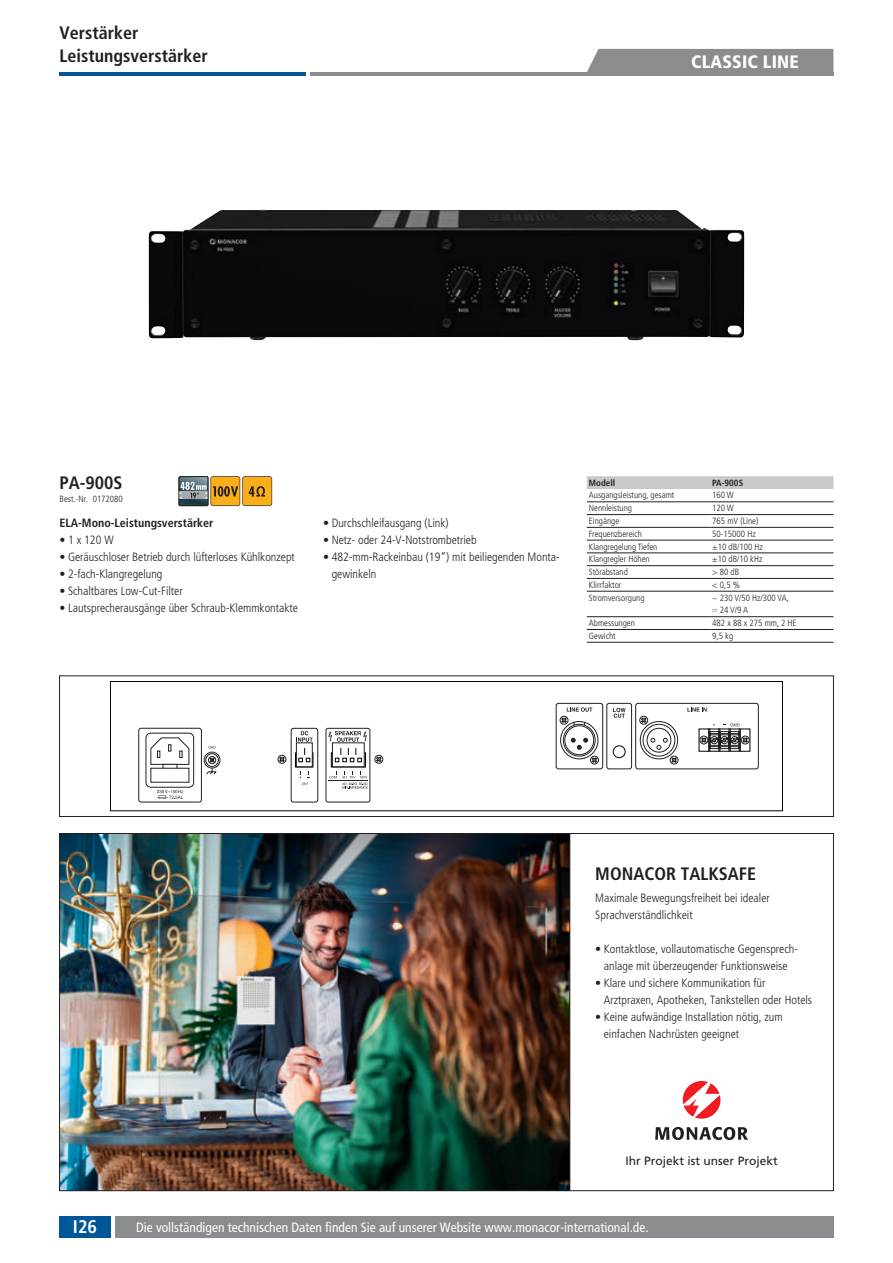
<style>
.page{position:relative;width:893px;height:1263px;background:#fff}
.page>*{position:absolute;margin:0;border:0;box-sizing:border-box;transform-origin:0 0}
.t1{font:700 condensed 18.3px "Frutiger LT Pro";color:#fff}
.t2{font:700 condensed 18px/22.5px "Frutiger LT Pro";color:#231f20}
.t3{font:900 condensed 18px "Frutiger LT Pro";letter-spacing:.01em;color:#fff}
.t4{font:condensed 13.5px "Frutiger LT Pro";color:#fff}
.t5{font:300 condensed 12px/17px "Frutiger LT Pro";color:#231f20}
.t6{font:700 condensed 12px "Frutiger LT Pro";color:#231f20}
.t7{font:12px "Frutiger LT Pro";color:#231f20}
.t8{font:300 condensed 9px/12.8px "Frutiger LT Pro";color:#231f20}
.t9{font:700 condensed 9px "Frutiger LT Pro";color:#231f20}
.s1{font-family:"Free Mono";font-weight:400;font-stretch:normal}
</style>
<div class="page">
<hr style="left:60px;top:72px;width:246px;height:3px;background:#015698">
<div style="left:60px;top:1216px;width:51px;height:21px;background:#015698"></div>
<div style="left:115px;top:1216px;width:718px;height:21px;background:#8a8c8f"></div>
<hr style="left:310px;top:72px;width:523px;height:3px;background:#8a8c8f">
<svg style="left:179px;top:476px;width:93px;height:30px"></svg>
<svg style="left:587px;top:476px;width:246px;height:13px"></svg>
<hr style="left:587px;top:501px;width:123px;height:1px;background:#231f20">
<hr style="left:710px;top:501px;width:123px;height:1px;background:#231f20">
<hr style="left:587px;top:514px;width:123px;height:1px;background:#231f20">
<hr style="left:710px;top:514px;width:123px;height:1px;background:#231f20">
<hr style="left:587px;top:527px;width:123px;height:1px;background:#231f20">
<hr style="left:710px;top:527px;width:123px;height:1px;background:#231f20">
<hr style="left:587px;top:540px;width:123px;height:1px;background:#231f20">
<hr style="left:710px;top:540px;width:123px;height:1px;background:#231f20">
<hr style="left:587px;top:553px;width:123px;height:1px;background:#231f20">
<hr style="left:710px;top:553px;width:123px;height:1px;background:#231f20">
<hr style="left:587px;top:565px;width:123px;height:1px;background:#231f20">
<hr style="left:710px;top:565px;width:123px;height:1px;background:#231f20">
<hr style="left:587px;top:578px;width:123px;height:1px;background:#231f20">
<hr style="left:710px;top:578px;width:123px;height:1px;background:#231f20">
<hr style="left:587px;top:591px;width:123px;height:1px;background:#231f20">
<hr style="left:710px;top:591px;width:123px;height:1px;background:#231f20">
<hr style="left:587px;top:616px;width:123px;height:1px;background:#231f20">
<hr style="left:710px;top:616px;width:123px;height:1px;background:#231f20">
<hr style="left:587px;top:629px;width:123px;height:1px;background:#231f20">
<hr style="left:587px;top:642px;width:123px;height:1px;background:#231f20">
<hr style="left:710px;top:629px;width:123px;height:1px;background:#231f20">
<hr style="left:710px;top:642px;width:123px;height:1px;background:#231f20">
<img style="left:149px;top:210px;width:595px;height:130px">
<div style="left:110px;top:681px;width:673px;height:130px;border:1px solid #000001"></div>
<div style="left:295px;top:753px;width:18px;height:14px;border:1px solid #000001"></div>
<div style="left:331px;top:753px;width:35px;height:14px;border:1px solid #000001"></div>
<svg style="left:296px;top:731px;width:17px;height:11px"></svg>
<div style="left:291px;top:728px;width:27px;height:74px;border:1px solid #231f20;border-radius:2px"></div>
<div style="left:326px;top:728px;width:44px;height:74px;border:1px solid #231f20;border-radius:2px"></div>
<div style="left:138px;top:728px;width:64px;height:74px;border:1px solid #231f20;border-radius:3px"></div>
<svg style="left:157px;top:790px;width:26px;height:9px"></svg>
<svg style="left:329px;top:771px;width:39px;height:18px"></svg>
<svg style="left:299px;top:771px;width:10px;height:14px"></svg>
<svg style="left:208px;top:746px;width:8px;height:2px"></svg>
<svg style="left:328px;top:731px;width:39px;height:11px"></svg>
<div style="left:204px;top:752px;width:16px;height:16px;border:1px solid #231f20;border-radius:50%"></div>
<div style="left:206px;top:753px;width:13px;height:14px;border:1px solid #231f20;border-radius:50%"></div>
<svg style="left:205px;top:756px;width:12px;height:19px"></svg>
<div style="left:146px;top:733px;width:48px;height:54px;border:1px solid #231f20;border-radius:5px"></div>
<svg style="left:150px;top:737px;width:39px;height:46px"></svg>
<div style="left:332px;top:742px;width:32px;height:25px;border:1px solid #231f20"></div>
<div style="left:296px;top:742px;width:17px;height:25px;border:1px solid #231f20"></div>
<svg style="left:277px;top:748px;width:106px;height:16px"></svg>
<svg style="left:555px;top:702px;width:204px;height:68px"></svg>
<div style="left:59px;top:676px;width:775px;height:141px;border:1px solid #231f20"></div>
<div style="left:587px;top:49px;width:246px;height:23px;background:#8a8c8f"></div>
<img style="left:61px;top:835px;width:509px;height:354px">
<hr style="left:570px;top:833px;width:1px;height:358px;background:#231f20">
<svg style="left:683px;top:1081px;width:37px;height:38px"></svg>
<svg style="left:655px;top:1127px;width:93px;height:13px"></svg>
<h2 class="t2" style="left:60px;top:22px;width:150px">Verstärker<br>Leistungsverstärker</h2>
<h2 class="t3" style="left:691px;top:51px;width:109px">CLASSIC LINE</h2>
<h2 class="t2" style="left:60px;top:471px;width:65px">PA-900S</h2>
<p class="t8" style="left:60px;top:492px;width:65px">Best.-Nr. 0172080</p>
<p class="t6" style="left:60px;top:516px;width:156px">ELA-Mono-Leistungsverstärker</p>
<p class="t5" style="left:60px;top:532px;width:56px">• 1 x 120 W</p>
<p class="t5" style="left:60px;top:549px;width:237px">• Geräuschloser Betrieb durch lüfterloses Kühlkonzept</p>
<p class="t5" style="left:60px;top:566px;width:104px">• 2-fach-Klangregelung</p>
<p class="t5" style="left:60px;top:583px;width:125px">• Schaltbares Low-Cut-Filter</p>
<p class="t5" style="left:60px;top:600px;width:240px">• Lautsprecherausgänge über Schraub-Klemmkontakte</p>
<p class="t5" style="left:323px;top:515px;width:127px">• Durchschleifausgang (Link)</p>
<p class="t5" style="left:323px;top:532px;width:155px">• Netz- oder 24-V-Notstrombetrieb</p>
<p class="t5" style="left:332px;top:549px;width:230px;text-indent:-9px">• 482-mm-Rackeinbau (19“) mit beiliegenden Monta&shy;gewinkeln</p>
<p class="t9" style="left:589px;top:477px;width:28px">Modell</p>
<p class="t9" style="left:712px;top:477px;width:32px">PA-900S</p>
<p class="t8" style="left:589px;top:489px;width:87px">Ausgangsleistung, gesamt</p>
<p class="t8" style="left:712px;top:489px;width:23px">160 W</p>
<p class="t8" style="left:589px;top:502px;width:45px">Nennleistung</p>
<p class="t8" style="left:712px;top:502px;width:23px">120 W</p>
<p class="t8" style="left:589px;top:515px;width:32px">Eingänge</p>
<p class="t8" style="left:712px;top:515px;width:48px">765 mV (Line)</p>
<p class="t8" style="left:589px;top:527px;width:55px">Frequenzbereich</p>
<p class="t8" style="left:712px;top:527px;width:45px">50‑15000 Hz</p>
<p class="t8" style="left:589px;top:540px;width:70px">Klangregelung Tiefen</p>
<p class="t8" style="left:712px;top:540px;width:52px">±10 dB/100 Hz</p>
<p class="t8" style="left:589px;top:553px;width:62px">Klangregler Höhen</p>
<p class="t8" style="left:712px;top:553px;width:52px">±10 dB/10 kHz</p>
<p class="t8" style="left:589px;top:566px;width:41px">Störabstand</p>
<p class="t8" style="left:712px;top:566px;width:29px">&gt; 80 dB</p>
<p class="t8" style="left:589px;top:578px;width:34px">Klirrfaktor</p>
<p class="t8" style="left:712px;top:578px;width:29px">&lt; 0,5 %</p>
<p class="t8" style="left:589px;top:591px;width:57px">Stromversorgung</p>
<p class="t8" style="left:712px;top:591px;width:78px">~ 230 V/50 Hz/300 VA, <span class="s1">⎓</span> 24 V/9 A</p>
<p class="t8" style="left:589px;top:617px;width:48px">Abmessungen</p>
<p class="t8" style="left:712px;top:617px;width:86px">482 x 88 x 275 mm, 2 HE</p>
<p class="t8" style="left:589px;top:629px;width:28px">Gewicht</p>
<p class="t8" style="left:712px;top:629px;width:22px">9,5 kg</p>
<h2 class="t2" style="left:595px;top:863px;width:162px">MONACOR TALKSAFE</h2>
<p class="t5" style="left:595px;top:889px;width:176px">Maximale Bewegungsfreiheit bei idealer<br>Sprachverständlichkeit</p>
<p class="t5" style="left:595px;top:940px;width:204px;text-align:center">• Kontaktlose, vollautomatische Gegensprech&shy;anlage mit überzeugender Funktionsweise</p>
<p class="t5" style="left:604px;top:974px;width:210px;text-indent:-9px">• Klare und sichere Kommunikation für<br>Arztpraxen, Apotheken, Tankstellen oder Hotels</p>
<p class="t5" style="left:604px;top:1008px;width:180px;text-indent:-9px">• Keine aufwändige Installation nötig, zum einfachen Nachrüsten geeignet</p>
<p class="t7" style="left:626px;top:1154px;width:154px">Ihr Projekt ist unser Projekt</p>
<h1 class="t1" style="left:73px;top:1216px;width:26px">I26</h1>
<p class="t4" style="left:136px;top:1219px;width:514px">Die vollständigen technischen Daten finden Sie auf unserer Website www.monacor-international.de.</p>
</div>
